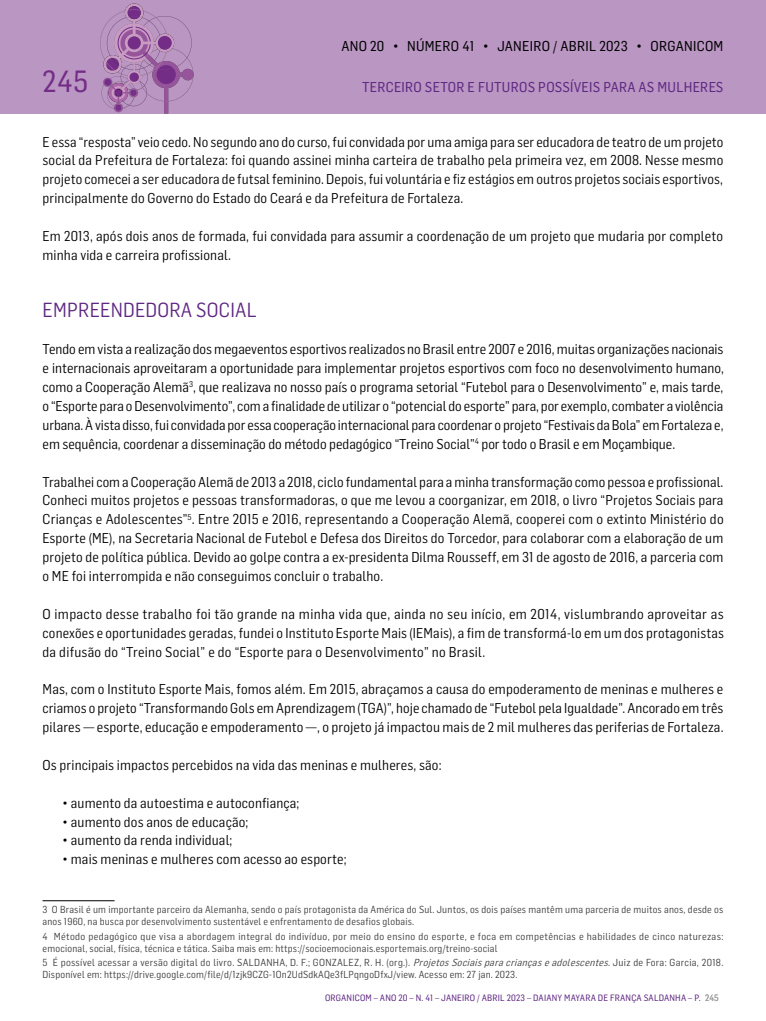
<style>
.page{position:relative;width:766px;height:1021px;background:#fff}
.page>*{position:absolute;margin:0;border:0;box-sizing:border-box;transform-origin:0 0}
.t1{font:30px "Flama Semicondensed Basic";color:#732d87}
.t2{font:20px "Flama Semicondensed";letter-spacing:.01em;color:#5f2882}
.t3{font:14px/18.9px "Flama Semicondensed";letter-spacing:.01em;color:#000;text-align:justify}
.t4{font:14px "Flama Semicondensed Basic";letter-spacing:.02em;color:#5f2882}
.t5{font:14px "Flama Semicondensed Basic";letter-spacing:.02em;color:#000}
.t6{font:10px/12px "Flama Semicondensed";letter-spacing:.02em;color:#3c3c3b}
.t7{font:9px "Flama Semicondensed Basic";letter-spacing:.02em;color:#5f2882}
.s1{font-style:italic}
.s2{color:#9d9d9c}
</style>
<div class="page">
<div style="left:0;top:0;width:765px;height:113px;background:#ba96c3"></div>
<svg style="left:100px;top:3px;width:93px;height:110px"></svg>
<div style="left:158px;top:36px;width:14px;height:14px;background:#732d87;border-radius:50%"></div>
<div style="left:104px;top:79px;width:7px;height:7px;background:#732d87;border-radius:3px"></div>
<div style="left:128px;top:36px;width:13px;height:13px;background:#732d87;border-radius:50%"></div>
<div style="left:115px;top:89px;width:7px;height:7px;background:#732d87;border-radius:3px"></div>
<div style="left:129px;top:72px;width:10px;height:10px;background:#732d87;border-radius:5px"></div>
<hr style="left:43px;top:900px;width:72px;height:1px;background:#000">
<h1 class="t1" style="left:43px;top:62px;width:47px">245</h1>
<p class="t5" style="left:341px;top:37px;width:383px">ANO 20 • NÚMERO 41 • JANEIRO / ABRIL 2023 • ORGANICOM</p>
<p class="t4" style="left:362px;top:78px;width:363px">TERCEIRO SETOR E FUTUROS POSSÍVEIS PARA AS MULHERES</p>
<p class="t3" style="left:43px;top:131px;width:682px">E essa “resposta” veio cedo. No segundo ano do curso, fui convidada por uma amiga para ser educadora de teatro de um projeto social da Prefeitura de Fortaleza: foi quando assinei minha carteira de trabalho pela primeira vez, em 2008. Nesse mesmo projeto comecei a ser educadora de futsal feminino. Depois, fui voluntária e fiz estágios em outros projetos sociais esportivos, principalmente do Governo do Estado do Ceará e da Prefeitura de Fortaleza.</p>
<p class="t3" style="left:43px;top:226px;width:681px">Em 2013, após dois anos de formada, fui convidada para assumir a coordenação de um projeto que mudaria por completo minha vida e carreira profissional.</p>
<h2 class="t2" style="left:43px;top:296px;width:216px">EMPREENDEDORA SOCIAL</h2>
<p class="t3" style="left:43px;top:339px;width:682px">Tendo em vista a realização dos megaeventos esportivos realizados no Brasil entre 2007 e 2016, muitas organizações nacionais e internacionais aproveitaram a oportunidade para implementar projetos esportivos com foco no desenvolvimento humano, como a Cooperação Alemã<sup>3</sup>, que realizava no nosso país o programa setorial “Futebol para o Desenvolvimento” e, mais tarde, o “Esporte para o Desenvolvimento”, com a finalidade de utilizar o “potencial do esporte” para, por exemplo, combater a violência urbana. À vista disso, fui convidada por essa cooperação internacional para coordenar o projeto “Festivais da Bola” em Fortaleza e, em sequência, coordenar a disseminação do método pedagógico “Treino Social”<sup>4</sup> por todo o Brasil e em Moçambique.</p>
<p class="t3" style="left:43px;top:471px;width:682px">Trabalhei com a Cooperação Alemã de 2013 a 2018, ciclo fundamental para a minha transformação como pessoa e profissional.<br>Conheci muitos projetos e pessoas transformadoras, o que me levou a coorganizar, em 2018, o livro “Projetos Sociais para Crianças e Adolescentes”<sup>5</sup>. Entre 2015 e 2016, representando a Cooperação Alemã, cooperei com o extinto Ministério do Esporte (ME), na Secretaria Nacional de Futebol e Defesa dos Direitos do Torcedor, para colaborar com a elaboração de um projeto de política pública. Devido ao golpe contra a ex-presidenta Dilma Rousseff, em 31 de agosto de 2016, a parceria com o ME foi interrompida e não conseguimos concluir o trabalho.</p>
<p class="t3" style="left:43px;top:603px;width:682px">O impacto desse trabalho foi tão grande na minha vida que, ainda no seu início, em 2014, vislumbrando aproveitar as conexões e oportunidades geradas, fundei o Instituto Esporte Mais (IEMais), a fim de transformá-lo em um dos protagonistas da difusão do “Treino Social” e do “Esporte para o Desenvolvimento” no Brasil.</p>
<p class="t3" style="left:43px;top:679px;width:682px">Mas, com o Instituto Esporte Mais, fomos além. Em 2015, abraçamos a causa do empoderamento de meninas e mulheres e criamos o projeto “Transformando Gols em Aprendizagem (TGA)”, hoje chamado de “Futebol pela Igualdade”. Ancorado em três pilares — esporte, educação e empoderamento —, o projeto já impactou mais de 2 mil mulheres das periferias de Fortaleza.</p>
<p class="t3" style="left:43px;top:754px;width:400px">Os principais impactos percebidos na vida das meninas e mulheres, são:</p>
<p class="t3" style="left:62px;top:792px;width:238px">• aumento da autoestima e autoconfiança;</p>
<p class="t3" style="left:62px;top:811px;width:187px">• aumento dos anos de educação;</p>
<p class="t3" style="left:62px;top:830px;width:171px">• aumento da renda individual;</p>
<p class="t3" style="left:62px;top:849px;width:285px">• mais meninas e mulheres com acesso ao esporte;</p>
<p class="t6" style="left:43px;top:902px;width:682px">3 O Brasil é um importante parceiro da Alemanha, sendo o país protagonista da América do Sul. Juntos, os dois países mantêm uma parceria de muitos anos, desde os anos 1960, na busca por desenvolvimento sustentável e enfrentamento de desafios globais.</p>
<p class="t6" style="left:43px;top:929px;width:682px">4 Método pedagógico que visa a abordagem integral do indivíduo, por meio do ensino do esporte, e foca em competências e habilidades de cinco naturezas: emocional, social, física, técnica e tática. Saiba mais em: https://socioemocionais.esportemais.org/treino-social</p>
<p class="t6" style="left:43px;top:956px;width:682px">5 É possível acessar a versão digital do livro. SALDANHA, D. F.; GONZALEZ, R. H. (org.). <span class="s1">ProjetosSociaisparacriançaseadolescentes</span>. Juiz de Fora: Garcia, 2018.<br>Disponível em: https://drive.google.com/file/d/1zjk9CZG-1On2UdSdkAQe3fLPqngoDfxJ/view. Acesso em: 27 jan. 2023.</p>
<p class="t7" style="left:325px;top:992px;width:219px">ORGANICOM – ANO 20 – N. 41 – JANEIRO / ABRIL 2023 – DAIAN</p>
<p class="t7" style="left:557px;top:992px;width:29px">Y MAYARA</p>
<p class="t7" style="left:597px;top:992px;width:23px">DE FRAN</p>
<p class="t7" style="left:631px;top:992px;width:24px">ÇA SALDAN</p>
<p class="t7" style="left:675px;top:992px;width:45px">HA – P. <span class="s2">245</span></p>
</div>
